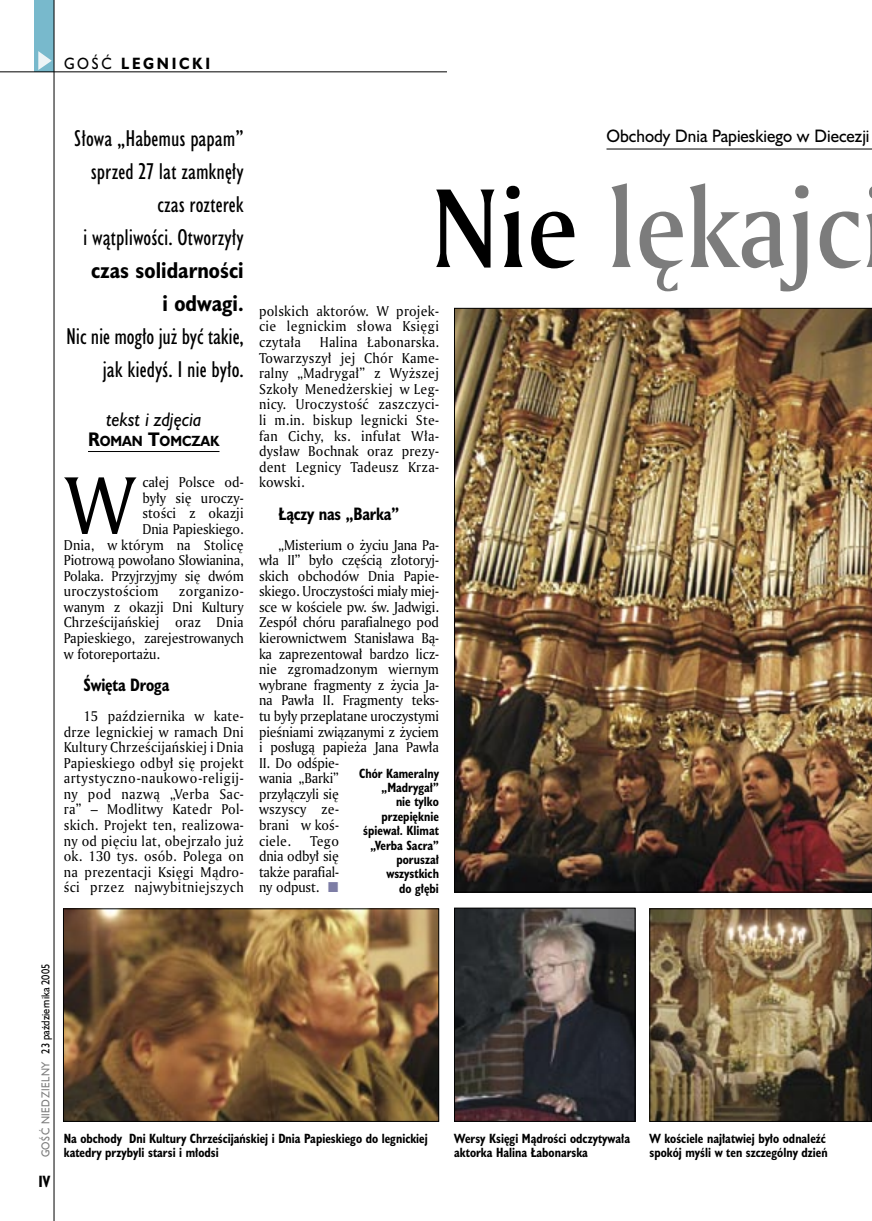
<style>
.page{position:relative;width:872px;height:1221px;background:#fff}
.page>*{position:absolute;margin:0;border:0;box-sizing:border-box;transform-origin:0 0}
._05_tytyl_AmMd_72_pt{font:108px "Amerigo Md PL";color:#7c7c7c;scale:.9 1}
._02_body_z_incjalem_4{font:79.05px "Amerigo PL";color:#000;scale:.94 1}
._06-1_lead_prawy_HuCn_14_pt{font:21px/33px "Humanst 521 Cn PL";color:#000;text-align:right}
._12_autor_HuBd{font:italic 18px "Humanst 521 PL";color:#000;scale:.9 1}
._04-3_nadtytul_lokal{font:16.5px "Humanst 521 PL";color:#000;scale:.94 1}
._04_srodtytul_HuCB_11_pt{font:700 16.5px "Humanst 521 Cn PL";letter-spacing:-.01em;color:#000;scale:.94 1}
._15a_temat_lewo{font:700 15px "Humanst 521 PL";letter-spacing:.2em;color:#000;scale:.9 1}
._16_pagina_lewa{font:700 15px "Humanst 521 Cn PL";color:#000;scale:.94 1}
._01_body_tekst{font:13.8px/15.6px "Amerigo PL";letter-spacing:-.01em;color:#000;text-align:justify;scale:.94 1}
._02_body_z_incjalem_4-2{font:13.8px/15.6px "Amerigo PL";letter-spacing:-.005em;color:#000;text-align:justify;scale:.94 1}
._02_body_z_incjalem_4-3{font:13.8px "Amerigo PL";letter-spacing:.025em;color:#000;scale:.94 1}
._12_autor_HuBd-2{font:700 13.5px "Humanst 521 PL";color:#000;scale:.9 1}
._09_podpis_zdjecia_HuCnB{font:700 12.3px/14.4px "Humanst 521 Cn PL";color:#000;scale:.94 1}
._18_data_lewa{font:10.5px "Humanst 521 PL";color:#000;scale:.9 1}
._18a_data_lewa_GOSC{font:10.5px "Humanst 521 PL";letter-spacing:.05em;color:#7c7c7c;scale:.9 1}
.s1{font-weight:400}
.s2{font-weight:700}
.s3{font-size:18px}
.s4{color:#000}
</style>
<div class="page">
<div style="left:35px;top:0;width:19px;height:72px;background:#78b9cc"></div>
<svg style="left:38px;top:51px;width:14px;height:19px"></svg>
<hr style="left:54px;top:0;width:1px;height:1220px;background:#000">
<hr style="left:0;top:72px;width:447px;height:1px;background:#000">
<hr style="left:606px;top:149px;width:266px;height:1px;background:#000">
<img style="left:454px;top:308px;width:418px;height:584px">
<img style="left:65px;top:910px;width:372px;height:209px">
<div style="left:63px;top:908px;width:376px;height:213px;border:1px solid #000"></div>
<img style="left:456px;top:909px;width:177px;height:210px">
<div style="left:454px;top:907px;width:181px;height:214px;border:1px solid #000"></div>
<img style="left:651px;top:910px;width:219px;height:209px">
<div style="left:649px;top:908px;width:223px;height:213px;border:1px solid #000"></div>
<hr style="left:88px;top:451px;width:131px;height:1px;background:#000">
<p class="_15a_temat_lewo" style="left:64px;top:53px;width:164px"><span class="s1">GOŚĆ</span> LEGNICKI</p>
<p class="_06-1_lead_prawy_HuCn_14_pt" style="left:66px;top:121px;width:179px">Słowa „Habemus papam” sprzed 27 lat zamknęły czas rozterek<br>i wątpliwości. Otworzyły <span class="s2">czas solidarności<br>i odwagi.<br></span>Nic nie mogło już być takie, jak kiedyś. I nie było.</p>
<p class="_12_autor_HuBd" style="left:106px;top:407px;width:108px">tekst i zdjęcia</p>
<p class="_12_autor_HuBd-2" style="left:88px;top:431px;width:148px"><span class="s3">R</span>OMAN <span class="s3">T</span>OMCZAK</p>
<p class="_02_body_z_incjalem_4" style="left:64px;top:453px;width:77px">W</p>
<p class="_02_body_z_incjalem_4-2" style="left:142px;top:474px;width:109px">całej Polsce od-</p>
<p class="_02_body_z_incjalem_4-2" style="left:142px;top:489px;width:109px">były się uroczy-</p>
<p class="_02_body_z_incjalem_4-2" style="left:142px;top:505px;width:109px">stości z okazji</p>
<p class="_02_body_z_incjalem_4-2" style="left:142px;top:521px;width:109px">Dnia Papieskiego.</p>
<p class="_02_body_z_incjalem_4-2" style="left:64px;top:536px;width:193px">Dnia, w którym na Stolicę</p>
<p class="_02_body_z_incjalem_4-2" style="left:64px;top:552px;width:193px">Piotrową powołano Słowianina,</p>
<p class="_02_body_z_incjalem_4-2" style="left:64px;top:567px;width:193px">Polaka. Przyjrzyjmy się dwóm</p>
<p class="_02_body_z_incjalem_4-3" style="left:64px;top:582px;width:102px">uroczystościom</p>
<p class="_02_body_z_incjalem_4-2" style="left:64px;top:583px;width:193px;text-indent:115px">zorganizo&shy;wanym z okazji Dni Kultury Chrześcijańskiej oraz Dnia Papieskiego, zarejestrowanych w fotoreportażu.</p>
<p class="_04_srodtytul_HuCB_11_pt" style="left:83px;top:673px;width:93px">Święta Droga</p>
<p class="_01_body_tekst" style="left:64px;top:707px;width:193px;text-indent:20px">15 października w kate&shy;drze legnickiej w ramach Dni Kultury Chrześcijańskiej i Dnia Papieskiego odbył się projekt artystyczno-naukowo-religij&shy;ny pod nazwą „Verba Sac&shy;ra” – Modlitwy Katedr Pol&shy;skich. Projekt ten, realizowa&shy;ny od pięciu lat, obejrzało już ok. 130 tys. osób. Polega on na prezentacji Księgi Mądro&shy;ści przez najwybitniejszych</p>
<p class="_04-3_nadtytul_lokal" style="left:606px;top:124px;width:281px">Obchody Dnia Papieskiego w Diecezji</p>
<p class="_05_tytyl_AmMd_72_pt" style="left:431px;top:156px;width:479px"><span class="s4">Nie</span> lękajc</p>
<p class="_01_body_tekst" style="left:259px;top:303px;width:193px">polskich aktorów. W projek&shy;cie legnickim słowa Księgi czytała</p>
<p class="_01_body_tekst" style="left:259px;top:334px;width:193px;text-indent:61px">Halina Łabonarska.<br>Towarzyszył jej Chór Kame&shy;ralny „Madrygał” z Wyższej Szkoły Menedżerskiej w Leg&shy;nicy. Uroczystość zaszczyci&shy;li m.in. biskup legnicki Ste&shy;fan Cichy, ks. infułat Wła&shy;dysław Bochnak oraz prezy&shy;dent Legnicy Tadeusz Krza&shy;kowski.</p>
<p class="_04_srodtytul_HuCB_11_pt" style="left:279px;top:502px;width:130px">Łączy nas „Barka”</p>
<p class="_01_body_tekst" style="left:259px;top:536px;width:193px;text-align:left;text-indent:20px">„Misterium o życiu Jana Pa&shy;wła II” było częścią złotoryj&shy;skich obchodów Dnia Papie&shy;skiego. Uroczystości miały miej&shy;sce w kościele pw. św. Jadwigi.<br>Zespół chóru parafialnego pod kierownictwem Stanisława Bą&shy;ka zaprezentował bardzo licz&shy;nie zgromadzonym wiernym wybrane fragmenty z życia Ja&shy;na Pawła II. Fragmenty teks&shy;tu były przeplatane uroczystymi pieśniami związanymi z życiem i posługą papieża Jana Pawła<br>II. Do odśpie-<br>wania „Barki”<br>przyłączyli się<br>wszyscy ze-<br>brani w koś-<br>ciele.</p>
<p class="_09_podpis_zdjecia_HuCnB" style="left:359px;top:765px;width:86px;text-align:right">Chór Kameralny „Madrygał”<br>nie tylko przepięknie śpiewał. Klimat „Verba Sacra” poruszał wszystkich<br>do głębi</p>
<p class="_01_body_tekst" style="left:259px;top:832px;width:86px;text-indent:51px">Tego dnia odbył się także parafial&shy;ny odpust.</p>
<p class="_18_data_lewa" style="left:38px;top:1053px;width:101px;rotate:-90deg">23 października 2005</p>
<p class="_18a_data_lewa_GOSC" style="left:38px;top:1157px;width:108px;rotate:-90deg">GOŚĆ NIEDZIELNY</p>
<p class="_16_pagina_lewa" style="left:38px;top:1170px;width:14px">IV</p>
<p class="_09_podpis_zdjecia_HuCnB" style="left:64px;top:1130px;width:389px">Na obchody Dni Kultury Chrześcijańskiej i Dnia Papieskiego do legnickiej katedry przybyli starsi i młodsi</p>
<p class="_09_podpis_zdjecia_HuCnB" style="left:454px;top:1130px;width:189px">Wersy Księgi Mądrości odczytywała aktorka Halina Łabonarska</p>
<p class="_09_podpis_zdjecia_HuCnB" style="left:649px;top:1130px;width:191px">W kościele najłatwiej było odnaleźć spokój myśli w ten szczególny dzień</p>
</div>
